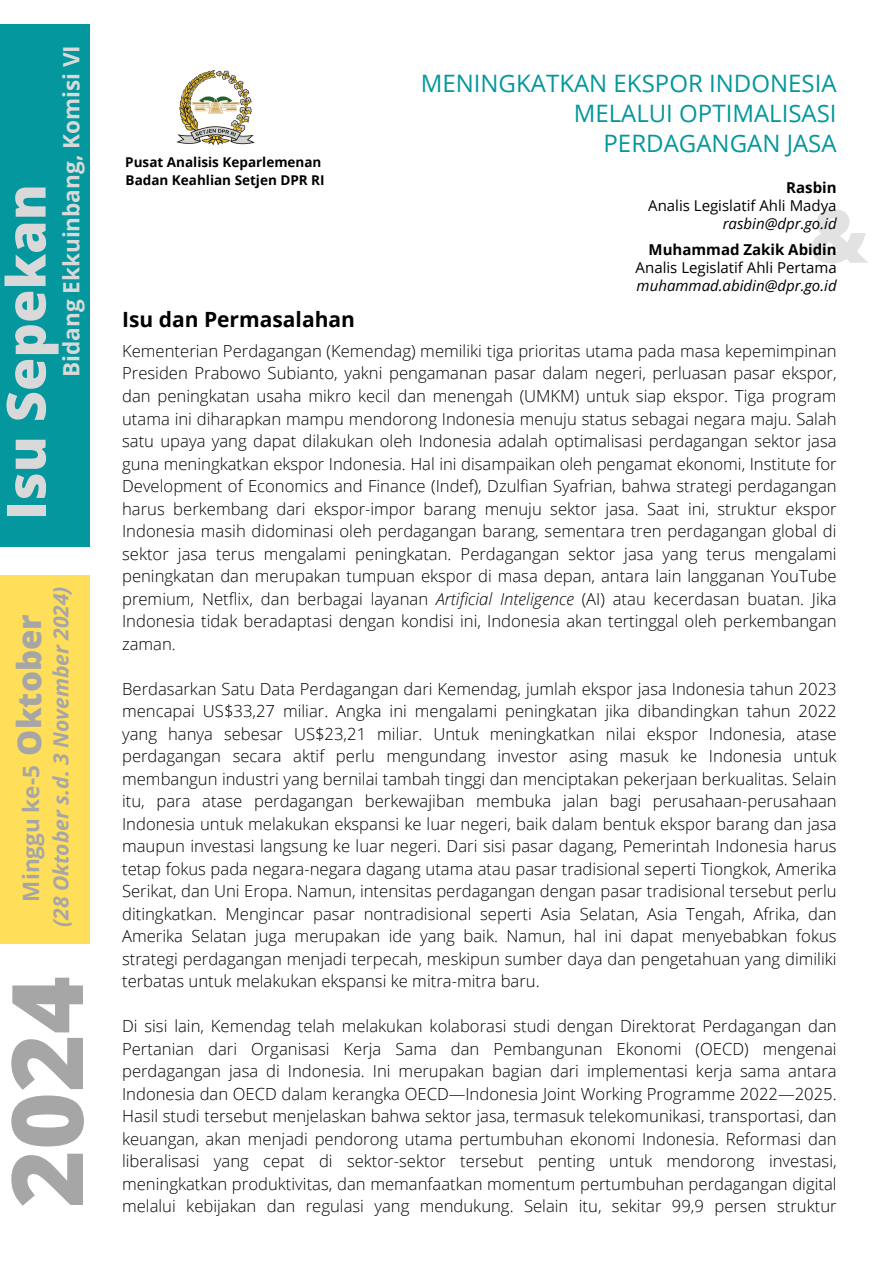
<style>
.page{position:relative;width:894px;height:1264px;background:#fff}
.page>*{position:absolute;margin:0;border:0;box-sizing:border-box;transform-origin:0 0}
.t1{font:800 98.85px "Open Sans";color:#a6a6a6}
.t2{font:800 73.95px "Open Sans";color:#d9d9d9}
.t3{font:800 54px "Open Sans";color:#d9d9d9}
.t4{font:800 33px "Open Sans";color:#a6a6a6}
.t5{font:24px/30.3px "Open Sans";color:#04979d;text-align:right}
.t6{font:700 22.5px "Open Sans";color:#d9d9d9}
.t7{font:700 22.5px "Open Sans";color:#a6a6a6}
.t8{font:italic 700 21px "Open Sans";color:#a6a6a6}
.t9{font:700 21px "Open Sans";color:#000}
.t10{font:300 16.65px/22.5px "Open Sans";color:#000;text-align:justify}
.t11{font:15px "Open Sans";color:#000}
.t12{font:italic 15px "Open Sans";color:#000}
.t13{font:700 15px "Open Sans";color:#000}
.t14{font:700 13.5px "Open Sans";color:#000}
.s1{font-style:italic}
</style>
<div class="page">
<div style="left:0;top:25px;width:89px;height:522px;background:#04979d"></div>
<div style="left:0;top:575px;width:89px;height:368px;background:#ffde59"></div>
<img style="left:176px;top:70px;width:79px;height:75px">
<p class="t6" style="left:55px;top:377px;width:333px;rotate:-90deg">Bidang Ekkuinbang, Komisi VI</p>
<h5 class="t3" style="left:-12px;top:520px;width:337px;rotate:-90deg">Isu Sepekan</h5>
<p class="t8" style="left:46px;top:927px;width:343px;rotate:-90deg">(28 Oktober s.d. 3 November 2024)</p>
<h4 class="t4" style="left:6px;top:755px;width:143px;rotate:-90deg">Oktober</h4>
<p class="t7" style="left:15px;top:901px;width:138px;rotate:-90deg">Minggu ke-5</p>
<h5 class="t1" style="left:-23px;top:1207px;width:233px;rotate:-90deg">2024</h5>
<h6 class="t14" style="left:125px;top:152px;width:198px">Pusat Analisis Keparlemenan</h6>
<h1 class="t14" style="left:126px;top:170px;width:200px">Badan Keahlian Setjen DPR RI</h1>
<h3 class="t9" style="left:122px;top:304px;width:234px">Isu dan Permasalahan</h3>
<p class="t5" style="left:420px;top:67px;width:417px">MENINGKATKAN EKSPOR INDONESIA<br>MELALUI OPTIMALISASI<br>PERDAGANGAN JASA</p>
<p class="t13" style="left:786px;top:177px;width:52px">Rasbin</p>
<p class="t11" style="left:648px;top:195px;width:190px">Analis Legislatif Ahli Madya</p>
<p class="t12" style="left:722px;top:213px;width:115px">rasbin@dpr.go.id</p>
<p class="t13" style="left:648px;top:239px;width:189px">Muhammad Zakik Abidin</p>
<p class="t11" style="left:635px;top:257px;width:202px">Analis Legislatif Ahli Pertama</p>
<p class="t12" style="left:636px;top:275px;width:201px">muhammad.abidin@dpr.go.id</p>
<h2 class="t2" style="left:808px;top:184px;width:61px">&amp;</h2>
<p class="t10" style="left:122px;top:339px;width:715px">Kementerian Perdagangan (Kemendag) memiliki tiga prioritas utama pada masa kepemimpinan Presiden Prabowo Subianto, yakni pengamanan pasar dalam negeri, perluasan pasar ekspor, dan peningkatan usaha mikro kecil dan menengah (UMKM) untuk siap ekspor. Tiga program utama ini diharapkan mampu mendorong Indonesia menuju status sebagai negara maju. Salah satu upaya yang dapat dilakukan oleh Indonesia adalah optimalisasi perdagangan sektor jasa guna meningkatkan ekspor Indonesia. Hal ini disampaikan oleh pengamat ekonomi, Institute for Development of Economics and Finance (Indef), Dzulfian Syafrian, bahwa strategi perdagangan harus berkembang dari ekspor-impor barang menuju sektor jasa. Saat ini, struktur ekspor Indonesia masih didominasi oleh perdagangan barang, sementara tren perdagangan global di sektor jasa terus mengalami peningkatan. Perdagangan sektor jasa yang terus mengalami peningkatan dan merupakan tumpuan ekspor di masa depan, antara lain langganan YouTube premium, Netflix, dan berbagai layanan <span class="s1">Artificial Inteligence</span> (AI) atau kecerdasan buatan. Jika Indonesia tidak beradaptasi dengan kondisi ini, Indonesia akan tertinggal oleh perkembangan zaman.</p>
<p class="t10" style="left:122px;top:677px;width:715px">Berdasarkan Satu Data Perdagangan dari Kemendag, jumlah ekspor jasa Indonesia tahun 2023 mencapai US$33,27 miliar. Angka ini mengalami peningkatan jika dibandingkan tahun 2022 yang hanya sebesar US$23,21 miliar. Untuk meningkatkan nilai ekspor Indonesia, atase perdagangan secara aktif perlu mengundang investor asing masuk ke Indonesia untuk membangun industri yang bernilai tambah tinggi dan menciptakan pekerjaan berkualitas. Selain itu, para atase perdagangan berkewajiban membuka jalan bagi perusahaan-perusahaan Indonesia untuk melakukan ekspansi ke luar negeri, baik dalam bentuk ekspor barang dan jasa maupun investasi langsung ke luar negeri. Dari sisi pasar dagang, Pemerintah Indonesia harus tetap fokus pada negara-negara dagang utama atau pasar tradisional seperti Tiongkok, Amerika Serikat, dan Uni Eropa. Namun, intensitas perdagangan dengan pasar tradisional tersebut perlu ditingkatkan. Mengincar pasar nontradisional seperti Asia Selatan, Asia Tengah, Afrika, dan Amerika Selatan juga merupakan ide yang baik. Namun, hal ini dapat menyebabkan fokus strategi perdagangan menjadi terpecah, meskipun sumber daya dan pengetahuan yang dimiliki terbatas untuk melakukan ekspansi ke mitra-mitra baru.</p>
<p class="t10" style="left:122px;top:1014px;width:715px">Di sisi lain, Kemendag telah melakukan kolaborasi studi dengan Direktorat Perdagangan dan Pertanian dari Organisasi Kerja Sama dan Pembangunan Ekonomi (OECD) mengenai perdagangan jasa di Indonesia. Ini merupakan bagian dari implementasi kerja sama antara Indonesia dan OECD dalam kerangka OECD—Indonesia Joint Working Programme 2022—2025.<br>Hasil studi tersebut menjelaskan bahwa sektor jasa, termasuk telekomunikasi, transportasi, dan keuangan, akan menjadi pendorong utama pertumbuhan ekonomi Indonesia. Reformasi dan liberalisasi yang cepat di sektor-sektor tersebut penting untuk mendorong investasi, meningkatkan produktivitas, dan memanfaatkan momentum pertumbuhan perdagangan digital melalui kebijakan dan regulasi yang mendukung. Selain itu, sekitar 99,9 persen struktur</p>
</div>
